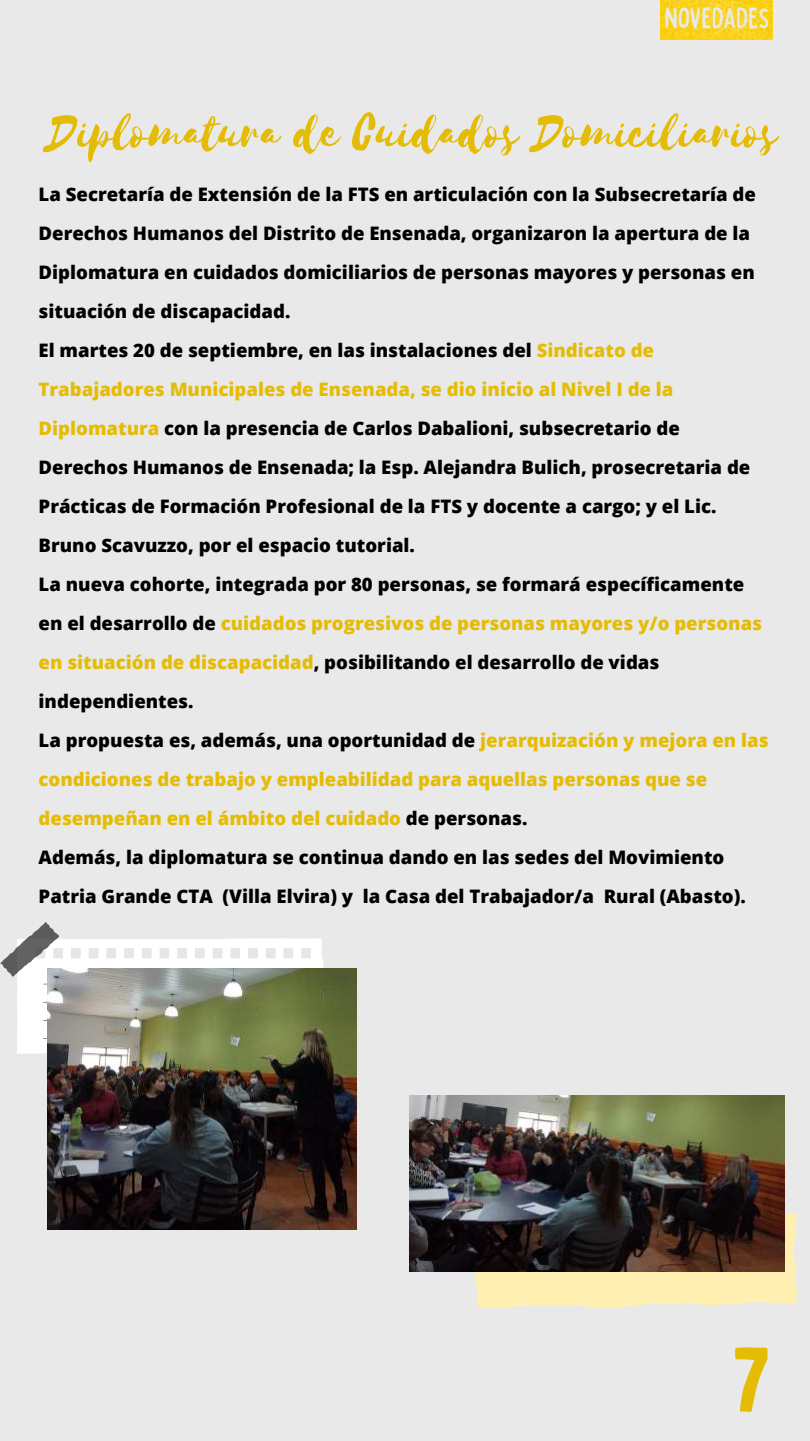
<style>
.page{position:relative;width:810px;height:1441px;background:#fff}
.page>*{position:absolute;margin:0;border:0;box-sizing:border-box;transform-origin:0 0}
.t1{font:90px "Bobby Jones";color:#e5bc05}
.t2{font:56px "Selima";color:#e5bc05}
.t3{font:condensed 29.1px "Bobby Jones Soft";color:#e9e9e9}
.t4{font:800 18.6px/39px "Open Sans";color:#000}
.s1{color:#e5bc05}
</style>
<div class="page">
<div style="left:0;top:0;width:810px;height:1440px;background:#e9e9e9"></div>
<img style="left:661px;top:0;width:112px;height:40px">
<svg style="left:474px;top:1213px;width:323px;height:96px;background:#f7eab3"></svg>
<img style="left:410px;top:1095px;width:375px;height:176px">
<svg style="left:0;top:922px;width:324px;height:131px"></svg>
<img style="left:47px;top:968px;width:310px;height:261px">
<h3 class="t3" style="left:665px;top:-1px;width:107px">NOVEDADES</h3>
<h2 class="t2" style="left:47px;top:102px;width:732px">Diplomatura de Cuidados Domiciliarios</h2>
<p class="t4" style="left:39px;top:174px;width:732px">La Secretaría de Extensión de la FTS en articulación con la Subsecretaría de Derechos Humanos del Distrito de Ensenada, organizaron la apertura de la Diplomatura en cuidados domiciliarios de personas mayores y personas en situación de discapacidad.<br>El martes 20 de septiembre, en las instalaciones del <span class="s1">Sindicato de Trabajadores Municipales de Ensenada, se dio inicio al Nivel I de la Diplomatura</span> con la presencia de Carlos Dabalioni, subsecretario de Derechos Humanos de Ensenada; la Esp. Alejandra Bulich, prosecretaria de Prácticas de Formación Profesional de la FTS y docente a cargo; y el Lic.<br>Bruno Scavuzzo, por el espacio tutorial.<br>La nueva cohorte, integrada por 80 personas, se formará específicamente en el desarrollo de <span class="s1">cuidados progresivos de personas mayores y/o personas en situación de discapacidad</span>, posibilitando el desarrollo de vidas independientes.<br>La propuesta es, además, una oportunidad de <span class="s1">jerarquización y mejora en las condiciones de trabajo y empleabilidad para aquellas personas que se desempeñan en el ámbito del cuidado</span> de personas.<br>Además, la diplomatura se continua dando en las sedes del Movimiento Patria Grande CTA (Villa Elvira) y la Casa del Trabajador/a Rural (Abasto).</p>
<h1 class="t1" style="left:733px;top:1322px;width:38px">7</h1>
</div>
